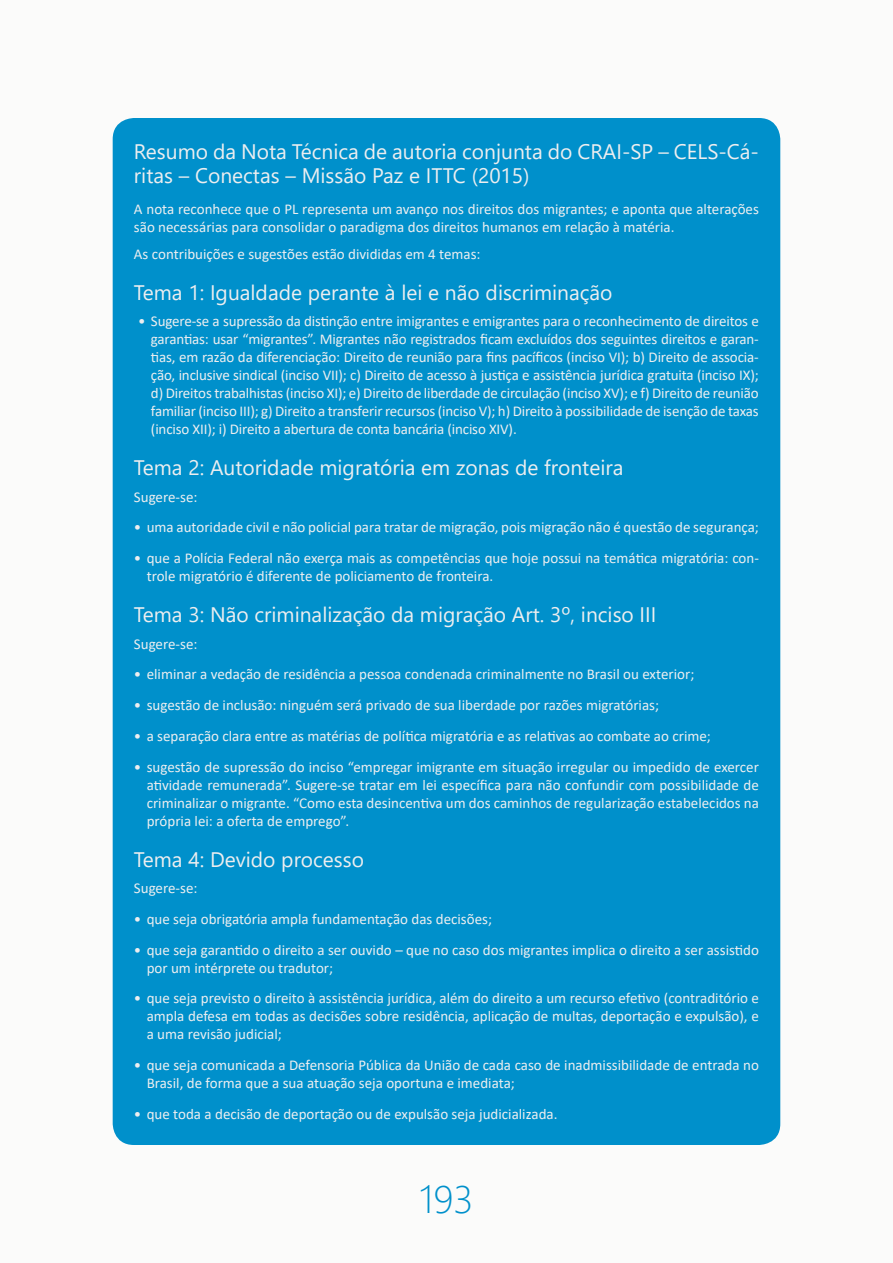
<style>
.page{position:relative;width:893px;height:1263px;background:#fbfbfa}
.page>*{position:absolute;margin:0;border:0;box-sizing:border-box;transform-origin:0 0}
.t1{font:300 39px "Segoe UI";color:#0090cb}
.t2{font:21px/24px "Segoe UI";color:#edeef0}
.t3{font:15px/18px "Calibri";color:#edeef0}
</style>
<div class="page">
<div style="left:113px;top:118px;width:667px;height:1027px;background:#0090cb;border-radius:21px"></div>
<h2 class="t2" style="left:134px;top:138px;width:627px">Resumo da Nota Técnica de autoria conjunta do CRAI-SP – CELS-Cá&shy;ritas – Conectas – Missão Paz e ITTC (2015)</h2>
<p class="t3" style="left:134px;top:200px;width:626px">A nota reconhece que o PL representa um avanço nos direitos dos migrantes; e aponta que alterações são necessárias para consolidar o paradigma dos direitos humanos em relação à matéria.</p>
<p class="t3" style="left:134px;top:244px;width:348px">As contribuições e sugestões estão divididas em 4 temas:</p>
<h2 class="t2" style="left:134px;top:278px;width:480px">Tema 1: Igualdade perante à lei e não discriminação</h2>
<p class="t3" style="left:151px;top:312px;width:609px;text-align:justify;text-indent:-13px">• Sugere-se a supressão da distinção entre imigrantes e emigrantes para o reconhecimento de direitos e garantias: usar “migrantes”. Migrantes não registrados ficam excluídos dos seguintes direitos e garan&shy;tias, em razão da diferenciação: Direito de reunião para fins pacíficos (inciso VI); b) Direito de associa&shy;ção, inclusive sindical (inciso VII); c) Direito de acesso à justiça e assistência jurídica gratuita (inciso IX); d) Direitos trabalhistas (inciso XI); e) Direito de liberdade de circulação (inciso XV); e f) Direito de reunião familiar (inciso III); g) Direito a transferir recursos (inciso V); h) Direito à possibilidade de isenção de taxas (inciso XII); i) Direito a abertura de conta bancária (inciso XIV).</p>
<h2 class="t2" style="left:134px;top:454px;width:491px">Tema 2: Autoridade migratória em zonas de fronteira</h2>
<p class="t3" style="left:134px;top:487px;width:65px">Sugere-se:</p>
<p class="t3" style="left:134px;top:518px;width:626px">• uma autoridade civil e não policial para tratar de migração, pois migração não é questão de segurança;</p>
<p class="t3" style="left:147px;top:549px;width:614px;text-indent:-13px">• que a Polícia Federal não exerça mais as competências que hoje possui na temática migratória: con&shy;trole migratório é diferente de policiamento de fronteira.</p>
<h2 class="t2" style="left:134px;top:601px;width:524px">Tema 3: Não criminalização da migração Art. 3º, inciso III</h2>
<p class="t3" style="left:134px;top:634px;width:65px">Sugere-se:</p>
<p class="t3" style="left:134px;top:665px;width:562px">• eliminar a vedação de residência a pessoa condenada criminalmente no Brasil ou exterior;</p>
<p class="t3" style="left:134px;top:696px;width:527px">• sugestão de inclusão: ninguém será privado de sua liberdade por razões migratórias;</p>
<p class="t3" style="left:134px;top:726px;width:578px">• a separação clara entre as matérias de política migratória e as relativas ao combate ao crime;</p>
<p class="t3" style="left:147px;top:757px;width:614px;text-align:justify;text-indent:-13px">• sugestão de supressão do inciso “empregar imigrante em situação irregular ou impedido de exercer atividade remunerada”. Sugere-se tratar em lei específica para não confundir com possibilidade de criminalizar o migrante. “Como esta desincentiva um dos caminhos de regularização estabelecidos na própria lei: a oferta de emprego”.</p>
<h2 class="t2" style="left:134px;top:845px;width:232px">Tema 4: Devido processo</h2>
<p class="t3" style="left:134px;top:879px;width:65px">Sugere-se:</p>
<p class="t3" style="left:134px;top:909px;width:360px">• que seja obrigatória ampla fundamentação das decisões;</p>
<p class="t3" style="left:147px;top:940px;width:614px;text-indent:-13px">• que seja garantido o direito a ser ouvido – que no caso dos migrantes implica o direito a ser assistido por um intérprete ou tradutor;</p>
<p class="t3" style="left:147px;top:989px;width:614px;text-align:justify;text-indent:-13px">• que seja previsto o direito à assistência jurídica, além do direito a um recurso efetivo (contraditório e ampla defesa em todas as decisões sobre residência, aplicação de multas, deportação e expulsão), e a uma revisão judicial;</p>
<p class="t3" style="left:147px;top:1056px;width:614px;text-indent:-13px">• que seja comunicada a Defensoria Pública da União de cada caso de inadmissibilidade de entrada no<br>Brasil, de forma que a sua atuação seja oportuna e imediata;</p>
<p class="t3" style="left:134px;top:1104px;width:425px">• que toda a decisão de deportação ou de expulsão seja judicializada.</p>
<h1 class="t1" style="left:419px;top:1163px;width:56px">193</h1>
</div>
